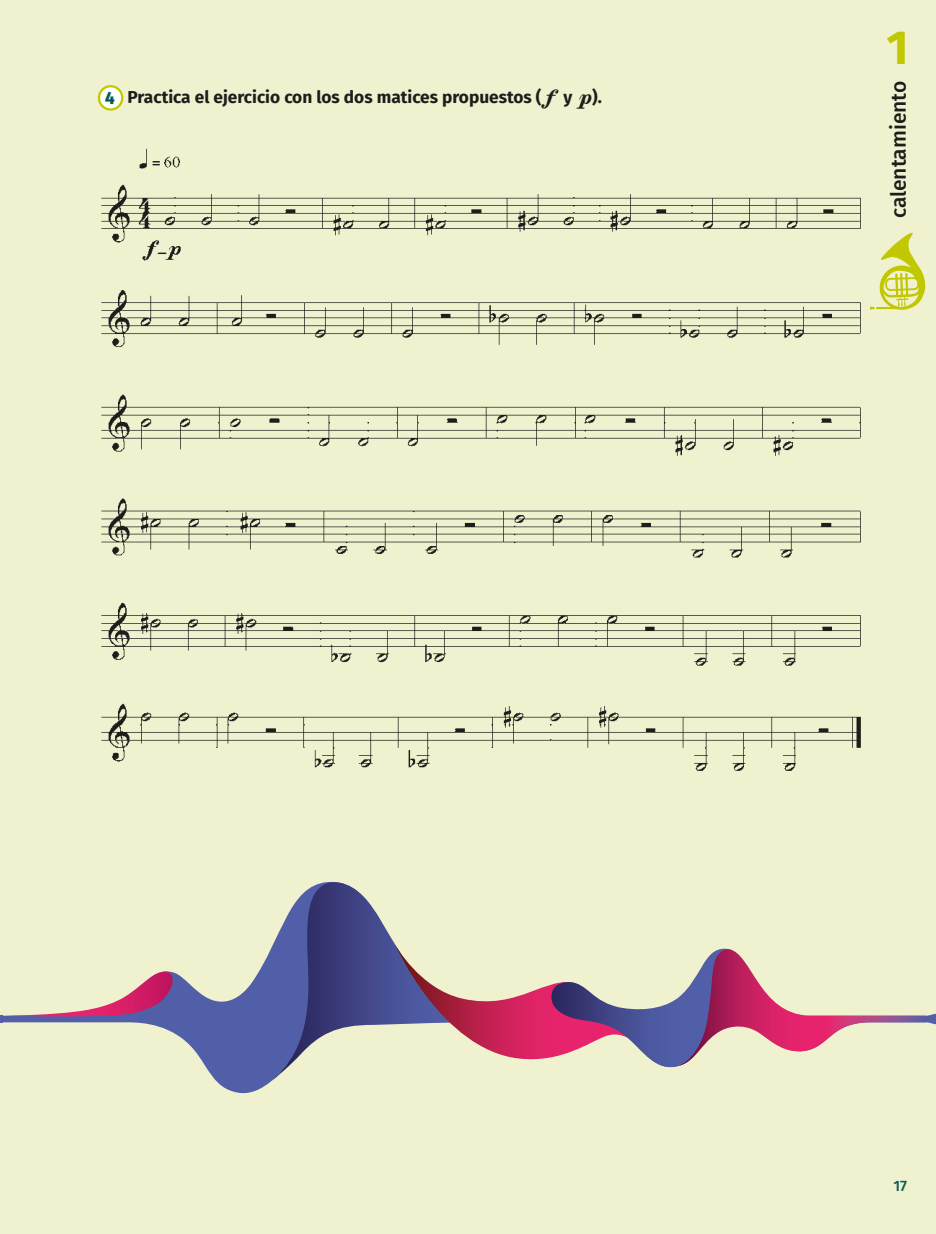
<style>
.page{position:relative;width:936px;height:1234px;background:#fff}
.page>*{position:absolute;margin:0;border:0;box-sizing:border-box;transform-origin:0 0}
.t1{font:700 48px "Fira Sans";color:#c1c700}
.t2{font:500 21px "Fira Sans";color:#1d1d1b}
.t3{font:700 17.25px "Fira Sans";color:#1d1d1b}
.t4{font:800 17.25px "Fira Sans";color:#035b5a}
.t5{font:500 15px "Fira Sans";color:#035b5a}
</style>
<div class="page">
<div style="left:0;top:0;width:935px;height:1233px;background:#f0f1cf"></div>
<svg style="left:873px;top:232px;width:53px;height:78px"></svg>
<div style="left:99px;top:86px;width:23px;height:23px;background:#fff;border-radius:50%"></div>
<div style="left:98px;top:85px;width:25px;height:26px;border:2px solid #c1c700;border-radius:50%"></div>
<img style="left:101px;top:148px;width:772px;height:623px">
<svg style="left:174px;top:881px;width:761px;height:211px"></svg>
<svg style="left:269px;top:882px;width:249px;height:200px"></svg>
<svg style="left:0;top:971px;width:174px;height:62px"></svg>
<svg style="left:395px;top:944px;width:531px;height:128px"></svg>
<p class="t4" style="left:105px;top:83px;width:11px">4</p>
<p class="t3" style="left:128px;top:82px;width:415px">Practica el ejercicio con los dos matices propuestos (</p>
<p class="t3" style="left:563px;top:82px;width:40px">y ).</p>
<h1 class="t1" style="left:886px;top:7px;width:24px">1</h1>
<p class="t2" style="left:881px;top:218px;width:139px;rotate:-90deg">calentamiento</p>
<p class="t5" style="left:893px;top:1173px;width:15px">17</p>
</div>
